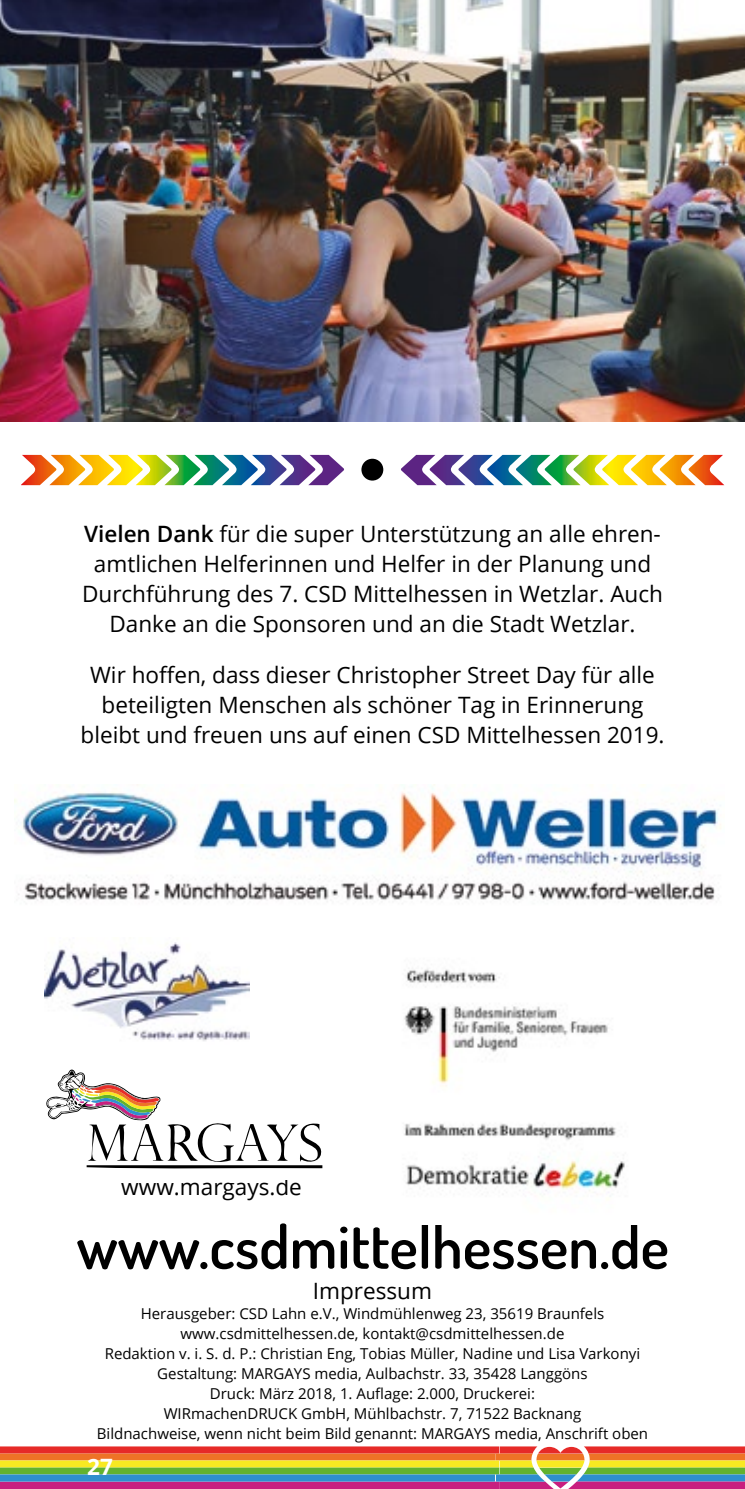
<style>
.page{position:relative;width:745px;height:1489px;background:#fff}
.page>*{position:absolute;margin:0;border:0;box-sizing:border-box;transform-origin:0 0}
.t1{font:600 60px "Dosis";color:#000}
.t2{font:22.5px/30px "Open Sans";color:#000;text-align:center}
.t3{font:700 22.5px "Open Sans";color:#fff}
.t4{font:15px/20px "Open Sans";color:#000;text-align:center}
.s1{font-weight:600}
</style>
<div class="page">
<svg style="left:0;top:1446px;width:744px;height:42px;background:#b4845c"></svg>
<div style="left:361px;top:458px;width:22px;height:22px;background:#000;border-radius:50%"></div>
<svg style="left:21px;top:455px;width:323px;height:30px"></svg>
<svg style="left:401px;top:455px;width:323px;height:30px"></svg>
<img style="left:45px;top:942px;width:204px;height:99px">
<img style="left:404px;top:968px;width:221px;height:232px">
<svg style="left:46px;top:1069px;width:277px;height:100px"></svg>
<img style="left:0;top:0;width:744px;height:421px">
<img style="left:15px;top:784px;width:706px;height:117px">
<h2 class="t2" style="left:82px;top:518px;width:582px"><span class="s1">Vielen Dank</span> für die super Unterstützung an alle ehren&shy;amtlichen Helferinnen und Helfer in der Planung und Durchführung des 7. CSD Mittelhessen in Wetzlar. Auch Danke an die Sponsoren und an die Stadt Wetzlar.</h2>
<h2 class="t2" style="left:80px;top:659px;width:585px">Wir hoffen, dass dieser Christopher Street Day für alle beteiligten Menschen als schöner Tag in Erinnerung bleibt und freuen uns auf einen CSD Mittelhessen 2019.</h2>
<h2 class="t2" style="left:121px;top:1171px;width:182px">www.margays.de</h2>
<h1 class="t1" style="left:77px;top:1207px;width:593px">www.csdmittelhessen.de</h1>
<h2 class="t2" style="left:313px;top:1275px;width:121px">Impressum</h2>
<p class="t4" style="left:97px;top:1303px;width:552px">Herausgeber: CSD Lahn e.V., Windmühlenweg 23, 35619 Braunfels www.csdmittelhessen.de, kontakt@csdmittelhessen.de<br>Redaktion v. i. S. d. P.: Christian Eng, Tobias Müller, Nadine und Lisa Varkonyi Gestaltung: MARGAYS media, Aulbachstr. 33, 35428 Langgöns<br>Druck: März 2018, 1. Auflage: 2.000, Druckerei:<br>WIRmachenDRUCK GmbH, Mühlbachstr. 7, 71522 Backnang<br>Bildnachweise, wenn nicht beim Bild genannt: MARGAYS media, Anschrift oben</p>
<h2 class="t3" style="left:87px;top:1450px;width:27px">27</h2>
</div>
